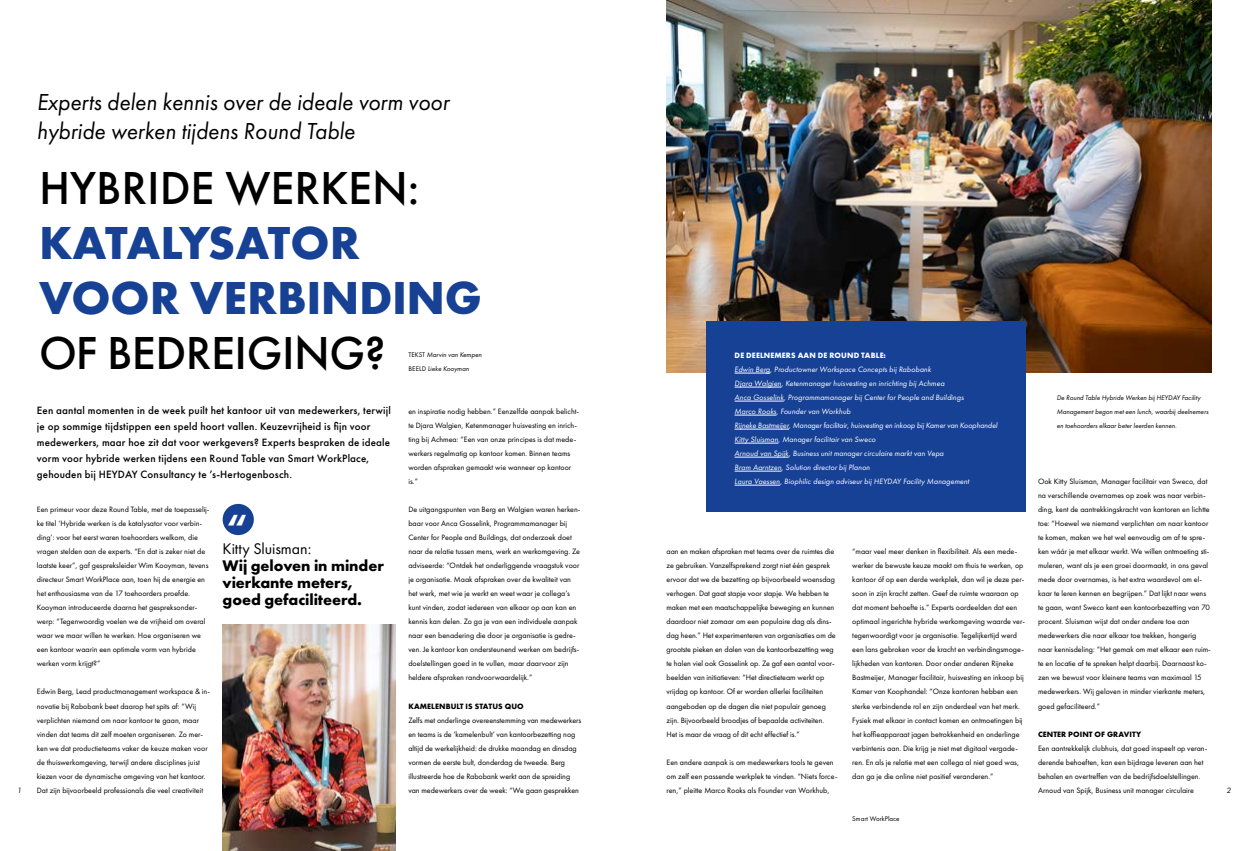
<style>
.page{position:relative;width:1248px;height:851px;background:#fff}
.page>*{position:absolute;margin:0;border:0;box-sizing:border-box;transform-origin:0 0}
.t1{font:500 48px "Futura PT";color:#000}
.t2{font:700 48px/55px "Futura PT";letter-spacing:-.01em;color:#164194}
.t3{font:700 36.2px "Futura PT";color:#fff}
.t4{font:italic 24px/29px "Futura PT";color:#000;scale:.96 1}
.t5{font:700 16px/17px "Futura PT";letter-spacing:-.005em;color:#000}
.t6{font:16px "Futura PT";letter-spacing:-.005em;color:#000}
.t7{font:500 11px/16px "Futura PT";letter-spacing:.015em;color:#000}
.t8{font:8px/14px "Futura PT";color:#000}
.t9{font:italic 8px/14px "Futura PT";letter-spacing:.005em;color:#fff}
.t10{font:700 8px "Futura PT";letter-spacing:.01em;color:#000}
.t11{font:700 8px "Futura PT";letter-spacing:.015em;color:#fff}
.t12{font:italic 8px "Futura PT";color:#000}
.t13{font:italic 7px/14px "Futura PT";color:#000}
.t14{font:7px "Futura PT";color:#000}
.s1{font-style:normal}
</style>
<div class="page">
<img style="left:666px;top:0;width:544px;height:372px">
<img style="left:223px;top:624px;width:172px;height:226px">
<div style="left:223px;top:504px;width:31px;height:31px;background:#164194;border-radius:50%"></div>
<div style="left:706px;top:321px;width:319px;height:191px;background:#164194"></div>
<hr style="left:734px;top:373px;width:36px;height:1px;background:#fff">
<hr style="left:734px;top:387px;width:47px;height:1px;background:#fff">
<hr style="left:734px;top:401px;width:49px;height:1px;background:#fff">
<hr style="left:734px;top:415px;width:42px;height:1px;background:#fff">
<hr style="left:734px;top:429px;width:54px;height:1px;background:#fff">
<hr style="left:734px;top:443px;width:44px;height:1px;background:#fff">
<hr style="left:734px;top:457px;width:54px;height:1px;background:#fff">
<hr style="left:734px;top:471px;width:47px;height:1px;background:#fff">
<hr style="left:734px;top:485px;width:46px;height:1px;background:#fff">
<h3 class="t4" style="left:37px;top:88px;width:431px">Experts delen kennis over de ideale vorm voor hybride werken tijdens Round Table</h3>
<h1 class="t1" style="left:39px;top:159px;width:382px">HYBRIDE WERKEN:</h1>
<h1 class="t2" style="left:39px;top:214px;width:444px">KATALYSATOR<br>VOOR VERBINDING</h1>
<h1 class="t1" style="left:39px;top:324px;width:348px">OF BEDREIGING?</h1>
<p class="t13" style="left:408px;top:347px;width:75px"><span class="s1">TEKST</span> Marvin van Kempen<br><span class="s1">BEELD</span> Lieke Kooyman</p>
<p class="t11" style="left:734px;top:350px;width:153px">DE DEELNEMERS AAN DE ROUND TABLE:</p>
<p class="t9" style="left:734px;top:362px;width:264px">Edwin Berg, Productowner Workspace Concepts bij Rabobank<br>Djara Walgien, Ketenmanager huisvesting en inrichting bij Achmea<br>Anca Gosselink, Programmamanager bij Center for People and Buildings<br>Marco Rooks, Founder van Workhub<br>Rijneke Bastmeijer, Manager facilitair, huisvesting en inkoop bij Kamer van Koophandel Kitty Sluisman, Manager facilitair van Sweco<br>Arnoud van Spijk, Business unit manager circulaire markt van Vepa<br>Bram Aarntzen, Solution director bij Planon<br>Laura Vaessen, Biophilic design adviseur bij HEYDAY Facility Management</p>
<p class="t13" style="left:1056px;top:391px;width:153px">De Round Table Hybride Werken bij HEYDAY Facility<br>Management begon met een lunch, waarbij deelnemers en toehoorders elkaar beter leerden kennen.</p>
<p class="t7" style="left:37px;top:402px;width:355px">Een aantal momenten in de week puilt het kantoor uit van medewerkers, terwijl je op sommige tijdstippen een speld hoort vallen. Keuzevrijheid is fijn voor medewerkers, maar hoe zit dat voor werkgevers? Experts bespraken de ideale vorm voor hybride werken tijdens een Round Table van Smart WorkPlace, gehouden bij HEYDAY Consultancy te ’s-Hertogenbosch.</p>
<p class="t8" style="left:408px;top:404px;width:172px">en inspiratie nodig hebben.” Eenzelfde aanpak belicht&shy;te Djara Walgien, Ketenmanager huisvesting en inrich&shy;ting bij Achmea: “Een van onze principes is dat mede&shy;werkers regelmatig op kantoor komen. Binnen teams worden afspraken gemaakt wie wanneer op kantoor is.”</p>
<p class="t8" style="left:408px;top:502px;width:173px">De uitgangspunten van Berg en Walgien waren herken&shy;baar voor Anca Gosselink, Programmamanager bij Center for People and Buildings, dat onderzoek doet naar de relatie tussen mens, werk en werkomgeving. Ze adviseerde: “Ontdek het onderliggende vraagstuk voor je organisatie. Maak afspraken over de kwaliteit van het werk, met wie je werkt en weet waar je collega’s kunt vinden, zodat iedereen van elkaar op aan kan en kennis kan delen. Zo ga je van een individuele aanpak naar een benadering die door je organisatie is gedre&shy;ven. Je kantoor kan ondersteunend werken om bedrijfs&shy;doelstellingen goed in te vullen, maar daarvoor zijn heldere afspraken randvoorwaardelijk.”</p>
<p class="t10" style="left:408px;top:700px;width:117px">KAMELENBULT IS STATUS QUO</p>
<p class="t8" style="left:408px;top:712px;width:174px">Zelfs met onderlinge overeenstemming van medewerkers en teams is de ‘kamelenbult’ van kantoorbezetting nog altijd de werkelijkheid: de drukke maandag en dinsdag vormen de eerste bult, donderdag de tweede. Berg illustreerde hoe de Rabobank werkt aan de spreiding van medewerkers over de week: “We gaan gesprekken</p>
<p class="t8" style="left:1037px;top:474px;width:174px">Ook Kitty Sluisman, Manager facilitair van Sweco, dat na verschillende overnames op zoek was naar verbin&shy;ding, kent de aantrekkingskracht van kantoren en lichtte toe: “Hoewel we niemand verplichten om naar kantoor te komen, maken we het wel eenvoudig om af te spre&shy;ken wáár je met elkaar werkt. We willen ontmoeting sti&shy;muleren, want als je een groei doormaakt, in ons geval mede door overnames, is het extra waardevol om el&shy;kaar te leren kennen en begrijpen.” Dat lijkt naar wens te gaan, want Sweco kent een kantoorbezetting van 70 procent. Sluisman wijst dat onder andere toe aan medewerkers die naar elkaar toe trekken, hongerig naar kennisdeling: “Het gemak om met elkaar een ruim&shy;te en locatie af te spreken helpt daarbij. Daarnaast ko&shy;zen we bewust voor kleinere teams van maximaal 15 medewerkers. Wij geloven in minder vierkante meters, goed gefaciliteerd.”</p>
<p class="t10" style="left:1038px;top:728px;width:104px">CENTER POINT OF GRAVITY</p>
<p class="t8" style="left:1037px;top:740px;width:171px">Een aantrekkelijk clubhuis, dat goed inspeelt op veran&shy;derende behoeften, kan een bijdrage leveren aan het behalen en overtreffen van de bedrijfsdoelstellingen.<br>Arnoud van Spijk, Business unit manager circulaire</p>
<p class="t8" style="left:37px;top:502px;width:174px">Een primeur voor deze Round Table, met de toepasselij&shy;ke titel ‘Hybride werken is de katalysator voor verbin&shy;ding’: voor het eerst waren toehoorders welkom, die vragen stelden aan de experts. “En dat is zeker niet de laatste keer”, gaf gespreksleider Wim Kooyman, tevens directeur Smart WorkPlace aan, toen hij de energie en het enthousiasme van de 17 toehoorders proefde.<br>Kooyman introduceerde daarna het gespreksonder&shy;werp: “Tegenwoordig voelen we de vrijheid om overal waar we maar willen te werken. Hoe organiseren we een kantoor waarin een optimale vorm van hybride werken vorm krijgt?”</p>
<p class="t8" style="left:37px;top:684px;width:174px">Edwin Berg, Lead productmanagement workspace &amp; in&shy;novatie bij Rabobank beet daarop het spits af: “Wij verplichten niemand om naar kantoor te gaan, maar vinden dat teams dit zelf moeten organiseren. Zo mer&shy;ken we dat productieteams vaker de keuze maken voor de thuiswerkomgeving, terwijl andere disciplines juist kiezen voor de dynamische omgeving van het kantoor.<br>Dat zijn bijvoorbeeld professionals die veel creativiteit</p>
<h2 class="t3" style="left:226px;top:503px;width:22px">“</h2>
<h3 class="t6" style="left:223px;top:539px;width:90px">Kitty Sluisman:</h3>
<h3 class="t5" style="left:223px;top:556px;width:163px">Wij geloven in minder vierkante meters, goed gefaciliteerd.</h3>
<p class="t8" style="left:852px;top:544px;width:174px">“maar veel meer denken in flexibiliteit. Als een mede&shy;werker de bewuste keuze maakt om thuis te werken, op kantoor óf op een derde werkplek, dan wil je deze per&shy;soon in zijn kracht zetten. Geef de ruimte waaraan op dat moment behoefte is.” Experts oordeelden dat een optimaal ingerichte hybride werkomgeving waarde ver&shy;tegenwoordigt voor je organisatie. Tegelijkertijd werd een lans gebroken voor de kracht en verbindingsmoge&shy;lijkheden van kantoren. Door onder anderen Rijneke Bastmeijer, Manager facilitair, huisvesting en inkoop bij Kamer van Koophandel: “Onze kantoren hebben een sterke verbindende rol en zijn onderdeel van het merk.<br>Fysiek met elkaar in contact komen en ontmoetingen bij het koffieapparaat jagen betrokkenheid en onderlinge verbintenis aan. Die krijg je niet met digitaal vergade&shy;ren. En als je relatie met een collega al niet goed was, dan ga je die online niet positief veranderen.”</p>
<p class="t8" style="left:666px;top:544px;width:171px">aan en maken afspraken met teams over de ruimtes die ze gebruiken. Vanzelfsprekend zorgt niet één gesprek ervoor dat we de bezetting op bijvoorbeeld woensdag verhogen. Dat gaat stapje voor stapje. We hebben te maken met een maatschappelijke beweging en kunnen daardoor niet zomaar om een populaire dag als dins&shy;dag heen.” Het experimenteren van organisaties om de grootste pieken en dalen van de kantoorbezetting weg te halen viel ook Gosselink op. Ze gaf een aantal voor&shy;beelden van initiatieven: “Het directieteam werkt op vrijdag op kantoor. Of er worden allerlei faciliteiten aangeboden op de dagen die niet populair genoeg zijn. Bijvoorbeeld broodjes of bepaalde activiteiten.<br>Het is maar de vraag of dit echt effectief is.”</p>
<p class="t8" style="left:666px;top:754px;width:172px">Een andere aanpak is om medewerkers tools te geven om zelf een passende werkplek te vinden. “Niets force&shy;ren,” pleitte Marco Rooks als Founder van Workhub,</p>
<p class="t12" style="left:17px;top:785px;width:6px">1</p>
<p class="t12" style="left:1226px;top:785px;width:6px">2</p>
<p class="t14" style="left:852px;top:814px;width:49px">Smart WorkPlace</p>
</div>
